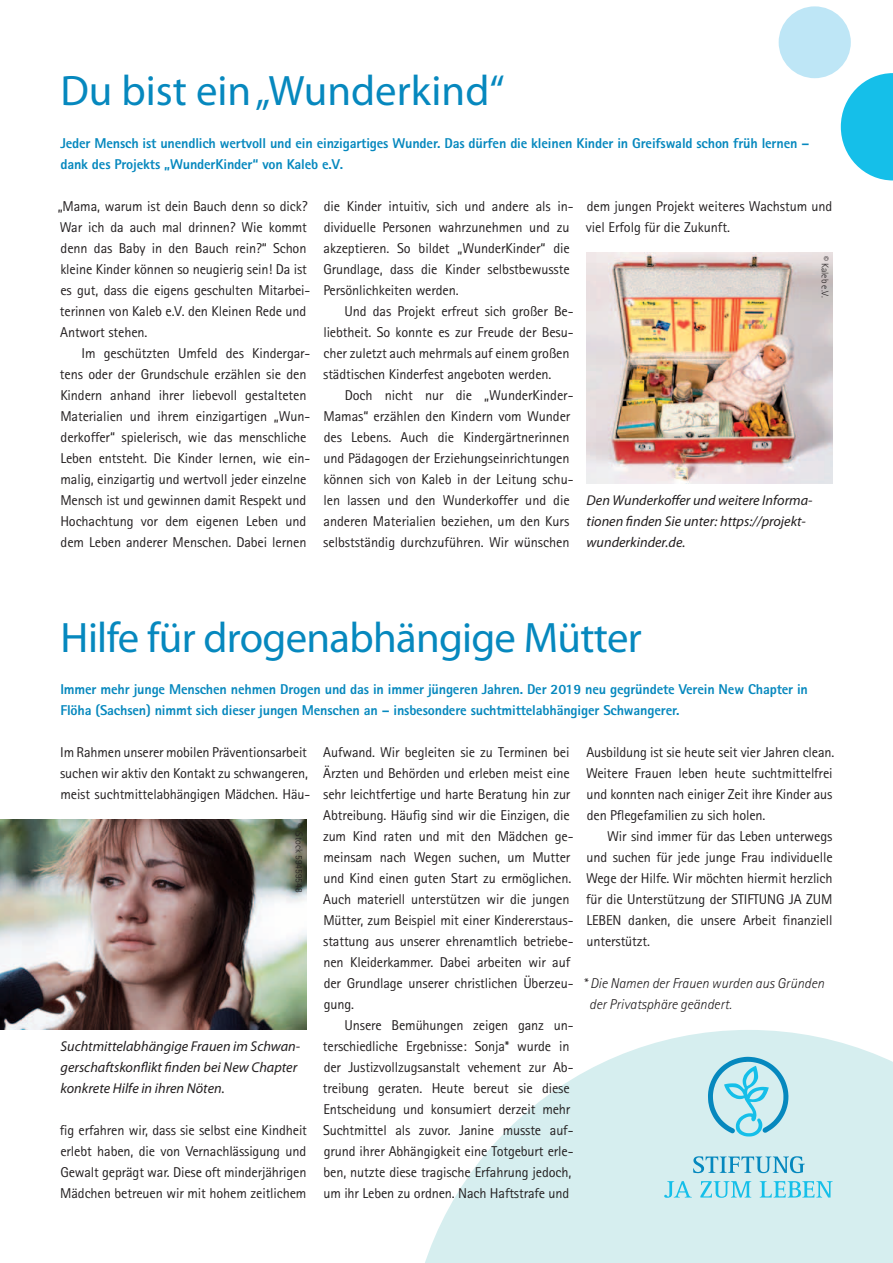
<style>
.page{position:relative;width:893px;height:1263px;background:#fff}
.page>*{position:absolute;margin:0;border:0;box-sizing:border-box;transform-origin:0 0}
.t1{font:42.75px "Myriad Pro";letter-spacing:-.015em;color:#0688be}
.t2{font:14.25px/21px "Rotis Sans Serif";letter-spacing:-.01em;color:#231f20}
.t3{font:800 14.25px/21px "Rotis Sans Serif";letter-spacing:-.01em;color:#0688be}
.t4{font:italic 14.25px/21px "Myriad Pro";color:#231f20}
.t5{font:italic 300 14.25px/21px "Rotis Sans Serif";color:#231f20}
.t6{font:300 9.75px "Rotis Sans Serif";color:#231f20}
</style>
<div class="page">
<img style="left:586px;top:253px;width:246px;height:231px">
<svg style="left:425px;top:1030px;width:468px;height:233px;fill:#d6eeef"></svg>
<svg style="left:664px;top:1181px;width:169px;height:17px;background:#9cdfed"></svg>
<svg style="left:693px;top:1156px;width:112px;height:17px;background:#93cddf"></svg>
<svg style="left:708px;top:1057px;width:80px;height:79px;background:#9bd7e6"></svg>
<svg style="left:841px;top:73px;width:52px;height:107px"></svg>
<div style="left:779px;top:6px;width:72px;height:72px;background:#bee6f6;border-radius:50%"></div>
<img style="left:0;top:820px;width:306px;height:210px">
<h1 class="t1" style="left:60px;top:64px;width:446px">Du bist ein „Wunderkind“</h1>
<p class="t3" style="left:60px;top:132px;width:750px">Jeder Mensch ist unendlich wertvoll und ein einzigartiges Wunder. Das dürfen die kleinen Kinder in Greifswald schon früh lernen – dank des Projekts „WunderKinder“ von Kaleb e.V.</p>
<p class="t2" style="left:58px;top:195px;width:254px">„Mama, warum ist dein Bauch denn so dick?<br>War ich da auch mal drinnen? Wie kommt denn das Baby in den Bauch rein?“ Schon kleine Kinder können so neugierig sein! Da ist es gut, dass die eigens geschulten Mitarbei&shy;terinnen von Kaleb e.V. den Kleinen Rede und Antwort stehen.</p>
<p class="t2" style="left:60px;top:342px;width:252px;text-indent:22px">Im geschützten Umfeld des Kindergar&shy;tens oder der Grundschule erzählen sie den Kindern anhand ihrer liebevoll gestalteten Materialien und ihrem einzigartigen „Wun&shy;derkoffer“ spielerisch, wie das menschliche Leben entsteht. Die Kinder lernen, wie ein&shy;malig, einzigartig und wertvoll jeder einzelne Mensch ist und gewinnen damit Respekt und Hochachtung vor dem eigenen Leben und dem Leben anderer Menschen. Dabei lernen</p>
<p class="t2" style="left:323px;top:195px;width:252px">die Kinder intuitiv, sich und andere als in&shy;dividuelle Personen wahrzunehmen und zu akzeptieren. So bildet „WunderKinder“ die Grundlage, dass die Kinder selbstbewusste Persönlichkeiten werden.</p>
<p class="t2" style="left:323px;top:300px;width:252px;text-indent:21px">Und das Projekt erfreut sich großer Be&shy;liebtheit. So konnte es zur Freude der Besu&shy;cher zuletzt auch mehrmals auf einem großen städtischen Kinderfest angeboten werden.</p>
<p class="t2" style="left:323px;top:384px;width:252px;text-indent:21px">Doch nicht nur die „WunderKinder-Mamas“ erzählen den Kindern vom Wunder des Lebens. Auch die Kindergärtnerinnen und Pädagogen der Erziehungseinrichtungen können sich von Kaleb in der Leitung schu&shy;len lassen und den Wunderkoffer und die anderen Materialien beziehen, um den Kurs selbstständig durchzuführen. Wir wünschen</p>
<p class="t2" style="left:586px;top:196px;width:248px">dem jungen Projekt weiteres Wachstum und viel Erfolg für die Zukunft.</p>
<p class="t6" style="left:831px;top:256px;width:44px;rotate:90deg">© Kaleb e.V.</p>
<p class="t4" style="left:586px;top:489px;width:228px">Den Wunderkoffer und weitere Informa&shy;tionen finden Sie unter: https://projekt&shy;wunderkinder.de.</p>
<h1 class="t1" style="left:60px;top:611px;width:583px">Hilfe für drogenabhängige Mütter</h1>
<p class="t3" style="left:60px;top:678px;width:749px">Immer mehr junge Menschen nehmen Drogen und das in immer jüngeren Jahren. Der 2019 neu gegründete Verein New Chapter in<br>Flöha (Sachsen) nimmt sich dieser jungen Menschen an – insbesondere suchtmittelabhängiger Schwangerer.</p>
<p class="t2" style="left:60px;top:741px;width:252px">Im Rahmen unserer mobilen Präventionsarbeit suchen wir aktiv den Kontakt zu schwangeren, meist suchtmittelabhängigen Mädchen. Häu-</p>
<p class="t6" style="left:305px;top:823px;width:71px;rotate:90deg">© iStock 59459548</p>
<p class="t4" style="left:61px;top:1035px;width:241px">Suchtmittelabhängige Frauen im Schwan&shy;gerschaftskonflikt finden bei New Chapter konkrete Hilfe in ihren Nöten.</p>
<p class="t2" style="left:60px;top:1119px;width:249px;text-align:justify">fig erfahren wir, dass sie selbst eine Kindheit erlebt haben, die von Vernachlässigung und Gewalt geprägt war. Diese oft minderjährigen Mädchen betreuen wir mit hohem zeitlichem</p>
<p class="t2" style="left:323px;top:741px;width:252px">Aufwand. Wir begleiten sie zu Terminen bei Ärzten und Behörden und erleben meist eine sehr leichtfertige und harte Beratung hin zur Abtreibung. Häufig sind wir die Einzigen, die zum Kind raten und mit den Mädchen ge&shy;meinsam nach Wegen suchen, um Mutter und Kind einen guten Start zu ermöglichen.<br>Auch materiell unterstützen wir die jungen Mütter, zum Beispiel mit einer Kindererstaus&shy;stattung aus unserer ehrenamtlich betriebe&shy;nen Kleiderkammer. Dabei arbeiten wir auf der Grundlage unserer christlichen Überzeu&shy;gung.</p>
<p class="t2" style="left:323px;top:1014px;width:252px;text-indent:22px">Unsere Bemühungen zeigen ganz un&shy;terschiedliche Ergebnisse: Sonja* wurde in der Justizvollzugsanstalt vehement zur Ab&shy;treibung geraten. Heute bereut sie diese Entscheidung und konsumiert derzeit mehr Suchtmittel als zuvor. Janine musste auf&shy;grund ihrer Abhängigkeit eine Totgeburt erle&shy;ben, nutzte diese tragische Erfahrung jedoch, um ihr Leben zu ordnen. Nach Haftstrafe und</p>
<p class="t2" style="left:586px;top:742px;width:250px">Ausbildung ist sie heute seit vier Jahren clean.<br>Weitere Frauen leben heute suchtmittelfrei und konnten nach einiger Zeit ihre Kinder aus den Pflegefamilien zu sich holen.</p>
<p class="t2" style="left:586px;top:826px;width:248px;text-align:justify;text-indent:21px">Wir sind immer für das Leben unterwegs und suchen für jede junge Frau individuelle Wege der Hilfe. Wir möchten hiermit herzlich für die Unterstützung der STIFTUNG JA ZUM LEBEN danken, die unsere Arbeit finanziell unterstützt.</p>
<p class="t5" style="left:589px;top:973px;width:237px;text-indent:-6px">* Die Namen der Frauen wurden aus Gründen der Privatsphäre geändert.</p>
</div>
